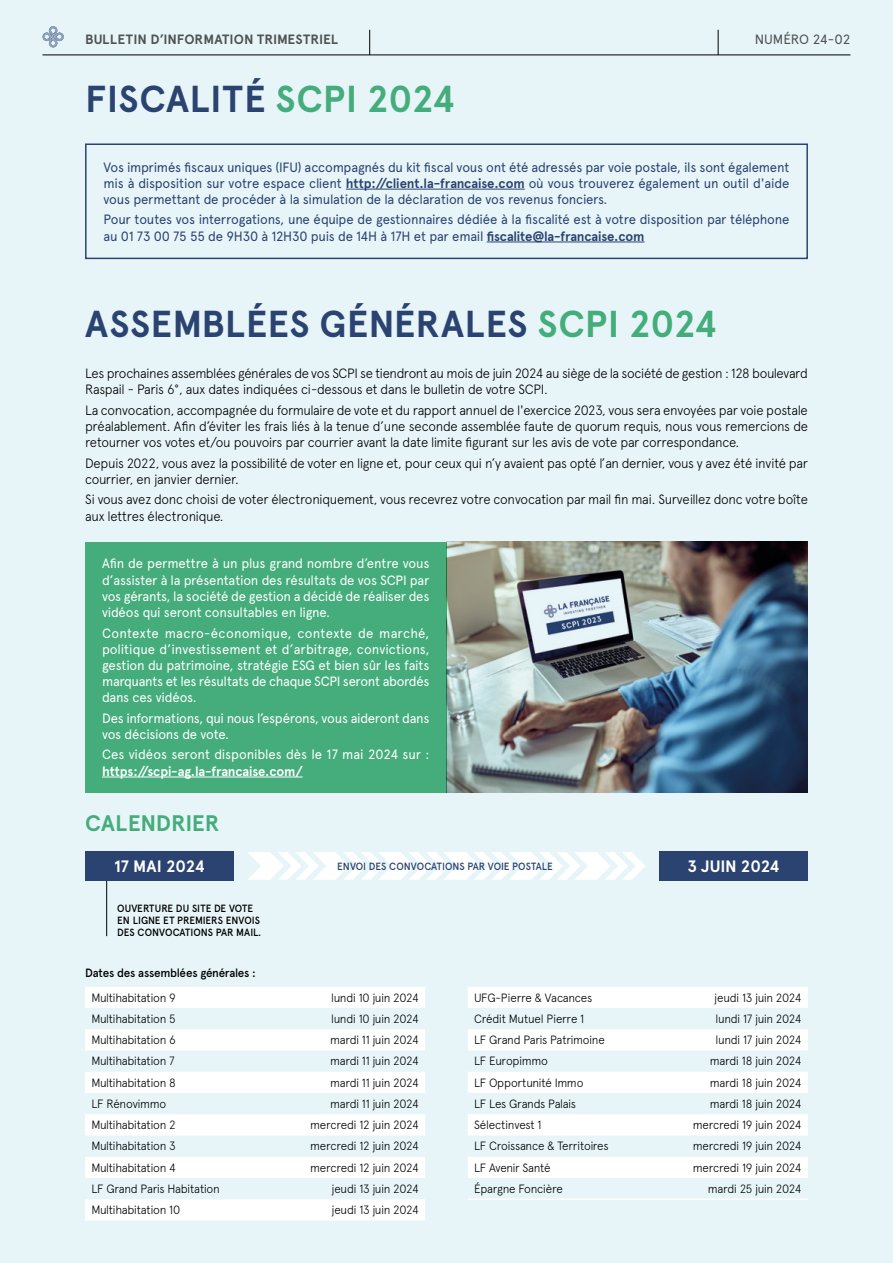
<style>
.page{position:relative;width:893px;height:1263px;background:#e7f5f9}
.page>*{position:absolute;margin:0;border:0;box-sizing:border-box;transform-origin:0 0}
.TITRE_1{font:700 37.5px "Apercu";letter-spacing:.005em;color:#2b4370}
.TITRE_2{font:700 22.5px "Apercu";color:#45ad7b}
.t1{font:700 16.5px "Apercu";letter-spacing:-.01em;color:#fff}
.TXT_COURANT{font:300 13.5px/16.2px "Apercu";letter-spacing:-.025em;color:#000}
.TXT_COURANT-2{font:13.5px/16.2px "Apercu";letter-spacing:-.02em;color:#fff;text-align:justify}
.TXT_COURANT-3{font:13.5px/16.2px "Apercu";letter-spacing:-.02em;color:#2b4370;text-align:justify}
.t2{font:700 13.5px "Apercu";letter-spacing:.005em;color:#575756}
.t3{font:13.5px "Apercu";letter-spacing:-.01em;color:#575756}
.TXT_COURANT-4{font:300 12px "Apercu";letter-spacing:-.03em;color:#000}
.TXT_COURANT-5{font:500 12px "Apercu";letter-spacing:-.02em;color:#000}
.t4{font:500 10.5px "Apercu";color:#000;scale:.95 1}
.t5{font:500 10.5px "Apercu";color:#2b4370;scale:.95 1}
.s1{color:#45ad7b}
.s2{font-weight:700}
</style>
<div class="page">
<div style="left:85px;top:542px;width:361px;height:251px;background:#45ad7b"></div>
<hr style="left:102px;top:777px;width:201px;height:1px;background:#fff">
<hr style="left:346px;top:189px;width:179px;height:1px;background:#2b4370">
<hr style="left:487px;top:242px;width:157px;height:1px;background:#2b4370">
<div style="left:85px;top:143px;width:723px;height:116px;border:2px solid #2b4370"></div>
<img style="left:446px;top:542px;width:362px;height:251px">
<hr style="left:106px;top:851px;width:1px;height:85px;background:#000">
<div style="left:85px;top:851px;width:149px;height:30px;background:#2b4370"></div>
<div style="left:659px;top:851px;width:149px;height:30px;background:#2b4370"></div>
<svg style="left:248px;top:852px;width:397px;height:28px"></svg>
<svg style="left:85px;top:987px;width:340px;height:233px;fill:#fff"></svg>
<svg style="left:468px;top:987px;width:340px;height:191px;fill:#fff"></svg>
<hr style="left:468px;top:1198px;width:170px;height:2px;background:#fff">
<hr style="left:638px;top:1198px;width:170px;height:2px;background:#fff">
<p class="t2" style="left:85px;top:31px;width:254px">BULLETIN D’INFORMATION TRIMESTRIEL</p>
<p class="t3" style="left:755px;top:31px;width:97px">NUMÉRO 24-02</p>
<p class="TITRE_1" style="left:85px;top:76px;width:371px">FISCALITÉ <span class="s1">SCPI 2024</span></p>
<p class="TXT_COURANT-3" style="left:104px;top:159px;width:687px">Vos imprimés fiscaux uniques (IFU) accompagnés du kit fiscal vous ont été adressés par voie postale, ils sont également mis à disposition sur votre espace client <span class="s2">http://client.la-francaise.com</span> où vous trouverez également un outil d'aide vous permettant de procéder à la simulation de la déclaration de vos revenus fonciers.</p>
<p class="TXT_COURANT-3" style="left:104px;top:211px;width:687px">Pour toutes vos interrogations, une équipe de gestionnaires dédiée à la fiscalité est à votre disposition par téléphone au 01 73 00 75 55 de 9H30 à 12H30 puis de 14H à 17H et par email <span class="s2">fiscalite@la-francaise.com</span></p>
<p class="TITRE_1" style="left:85px;top:301px;width:633px">ASSEMBLÉES GÉNÉRALES <span class="s1">SCPI 2024</span></p>
<p class="TXT_COURANT" style="left:85px;top:365px;width:724px">Les prochaines assemblées générales de vos SCPI se tiendront au mois de juin 2024 au siège de la société de gestion : 128 boulevard<br>Raspail - Paris 6°, aux dates indiquées ci-dessous et dans le bulletin de votre SCPI.</p>
<p class="TXT_COURANT" style="left:85px;top:402px;width:724px;text-align:justify">La convocation, accompagnée du formulaire de vote et du rapport annuel de l'exercice 2023, vous sera envoyées par voie postale préalablement. Afin d’éviter les frais liés à la tenue d’une seconde assemblée faute de quorum requis, nous vous remercions de retourner vos votes et/ou pouvoirs par courrier avant la date limite figurant sur les avis de vote par correspondance.</p>
<p class="TXT_COURANT" style="left:85px;top:455px;width:724px">Depuis 2022, vous avez la possibilité de voter en ligne et, pour ceux qui n’y avaient pas opté l’an dernier, vous y avez été invité par courrier, en janvier dernier.</p>
<p class="TXT_COURANT" style="left:85px;top:491px;width:724px">Si vous avez donc choisi de voter électroniquement, vous recevrez votre convocation par mail fin mai. Surveillez donc votre boîte aux lettres électronique.</p>
<p class="TXT_COURANT-2" style="left:102px;top:555px;width:329px">Afin de permettre à un plus grand nombre d’entre vous d’assister à la présentation des résultats de vos SCPI par vos gérants, la société de gestion a décidé de réaliser des vidéos qui seront consultables en ligne.</p>
<p class="TXT_COURANT-2" style="left:102px;top:625px;width:329px">Contexte macro-économique, contexte de marché, politique d’investissement et d’arbitrage, convictions, gestion du patrimoine, stratégie ESG et bien sûr les faits marquants et les résultats de chaque SCPI seront abordés dans ces vidéos.</p>
<p class="TXT_COURANT-2" style="left:102px;top:710px;width:329px">Des informations, qui nous l’espérons, vous aideront dans vos décisions de vote.</p>
<p class="TXT_COURANT-2" style="left:102px;top:746px;width:329px">Ces vidéos seront disponibles dès le 17 mai 2024 sur : <span class="s2">https://scpi-ag.la-francaise.com/</span></p>
<p class="TITRE_2" style="left:85px;top:809px;width:136px">CALENDRIER</p>
<p class="t1" style="left:114px;top:856px;width:92px">17 MAI 2024</p>
<p class="t5" style="left:337px;top:860px;width:229px">ENVOI DES CONVOCATIONS PAR VOIE POSTALE</p>
<p class="t1" style="left:687px;top:856px;width:94px">3 JUIN 2024</p>
<p class="t4" style="left:117px;top:902px;width:145px">OUVERTURE DU SITE DE VOTE</p>
<p class="t4" style="left:117px;top:914px;width:152px">EN LIGNE ET PREMIERS ENVOIS</p>
<p class="t4" style="left:117px;top:926px;width:153px">DES CONVOCATIONS PAR MAIL.</p>
<p class="TXT_COURANT-5" style="left:85px;top:965px;width:172px">Dates des assemblées générales :</p>
<p class="TXT_COURANT-4" style="left:91px;top:990px;width:86px">Multihabitation 9</p>
<p class="TXT_COURANT-4" style="left:331px;top:990px;width:89px">lundi 10 juin 2024</p>
<p class="TXT_COURANT-4" style="left:91px;top:1011px;width:86px">Multihabitation 5</p>
<p class="TXT_COURANT-4" style="left:331px;top:1011px;width:89px">lundi 10 juin 2024</p>
<p class="TXT_COURANT-4" style="left:91px;top:1033px;width:86px">Multihabitation 6</p>
<p class="TXT_COURANT-4" style="left:330px;top:1033px;width:90px">mardi 11 juin 2024</p>
<p class="TXT_COURANT-4" style="left:91px;top:1054px;width:85px">Multihabitation 7</p>
<p class="TXT_COURANT-4" style="left:330px;top:1054px;width:90px">mardi 11 juin 2024</p>
<p class="TXT_COURANT-4" style="left:91px;top:1075px;width:86px">Multihabitation 8</p>
<p class="TXT_COURANT-4" style="left:330px;top:1075px;width:90px">mardi 11 juin 2024</p>
<p class="TXT_COURANT-4" style="left:91px;top:1096px;width:76px">LF Rénovimmo</p>
<p class="TXT_COURANT-4" style="left:330px;top:1096px;width:90px">mardi 11 juin 2024</p>
<p class="TXT_COURANT-4" style="left:91px;top:1118px;width:86px">Multihabitation 2</p>
<p class="TXT_COURANT-4" style="left:310px;top:1118px;width:110px">mercredi 12 juin 2024</p>
<p class="TXT_COURANT-4" style="left:91px;top:1139px;width:86px">Multihabitation 3</p>
<p class="TXT_COURANT-4" style="left:310px;top:1139px;width:110px">mercredi 12 juin 2024</p>
<p class="TXT_COURANT-4" style="left:91px;top:1160px;width:86px">Multihabitation 4</p>
<p class="TXT_COURANT-4" style="left:310px;top:1160px;width:110px">mercredi 12 juin 2024</p>
<p class="TXT_COURANT-4" style="left:91px;top:1181px;width:130px">LF Grand Paris Habitation</p>
<p class="TXT_COURANT-4" style="left:331px;top:1181px;width:89px">jeudi 13 juin 2024</p>
<p class="TXT_COURANT-4" style="left:91px;top:1203px;width:90px">Multihabitation 10</p>
<p class="TXT_COURANT-4" style="left:331px;top:1203px;width:89px">jeudi 13 juin 2024</p>
<p class="TXT_COURANT-4" style="left:474px;top:990px;width:120px">UFG-Pierre &amp; Vacances</p>
<p class="TXT_COURANT-4" style="left:714px;top:990px;width:89px">jeudi 13 juin 2024</p>
<p class="TXT_COURANT-4" style="left:474px;top:1011px;width:112px">Crédit Mutuel Pierre 1</p>
<p class="TXT_COURANT-4" style="left:716px;top:1011px;width:87px">lundi 17 juin 2024</p>
<p class="TXT_COURANT-4" style="left:474px;top:1033px;width:132px">LF Grand Paris Patrimoine</p>
<p class="TXT_COURANT-4" style="left:716px;top:1033px;width:87px">lundi 17 juin 2024</p>
<p class="TXT_COURANT-4" style="left:474px;top:1054px;width:75px">LF Europimmo</p>
<p class="TXT_COURANT-4" style="left:710px;top:1054px;width:93px">mardi 18 juin 2024</p>
<p class="TXT_COURANT-4" style="left:474px;top:1075px;width:111px">LF Opportunité Immo</p>
<p class="TXT_COURANT-4" style="left:710px;top:1075px;width:93px">mardi 18 juin 2024</p>
<p class="TXT_COURANT-4" style="left:474px;top:1096px;width:104px">LF Les Grands Palais</p>
<p class="TXT_COURANT-4" style="left:710px;top:1096px;width:93px">mardi 18 juin 2024</p>
<p class="TXT_COURANT-4" style="left:474px;top:1118px;width:69px">Sélectinvest 1</p>
<p class="TXT_COURANT-4" style="left:693px;top:1118px;width:110px">mercredi 19 juin 2024</p>
<p class="TXT_COURANT-4" style="left:474px;top:1139px;width:136px">LF Croissance &amp; Territoires</p>
<p class="TXT_COURANT-4" style="left:693px;top:1139px;width:110px">mercredi 19 juin 2024</p>
<p class="TXT_COURANT-4" style="left:474px;top:1160px;width:78px">LF Avenir Santé</p>
<p class="TXT_COURANT-4" style="left:693px;top:1160px;width:110px">mercredi 19 juin 2024</p>
<p class="TXT_COURANT-4" style="left:474px;top:1181px;width:90px">Épargne Foncière</p>
<p class="TXT_COURANT-4" style="left:708px;top:1181px;width:95px">mardi 25 juin 2024</p>
</div>
